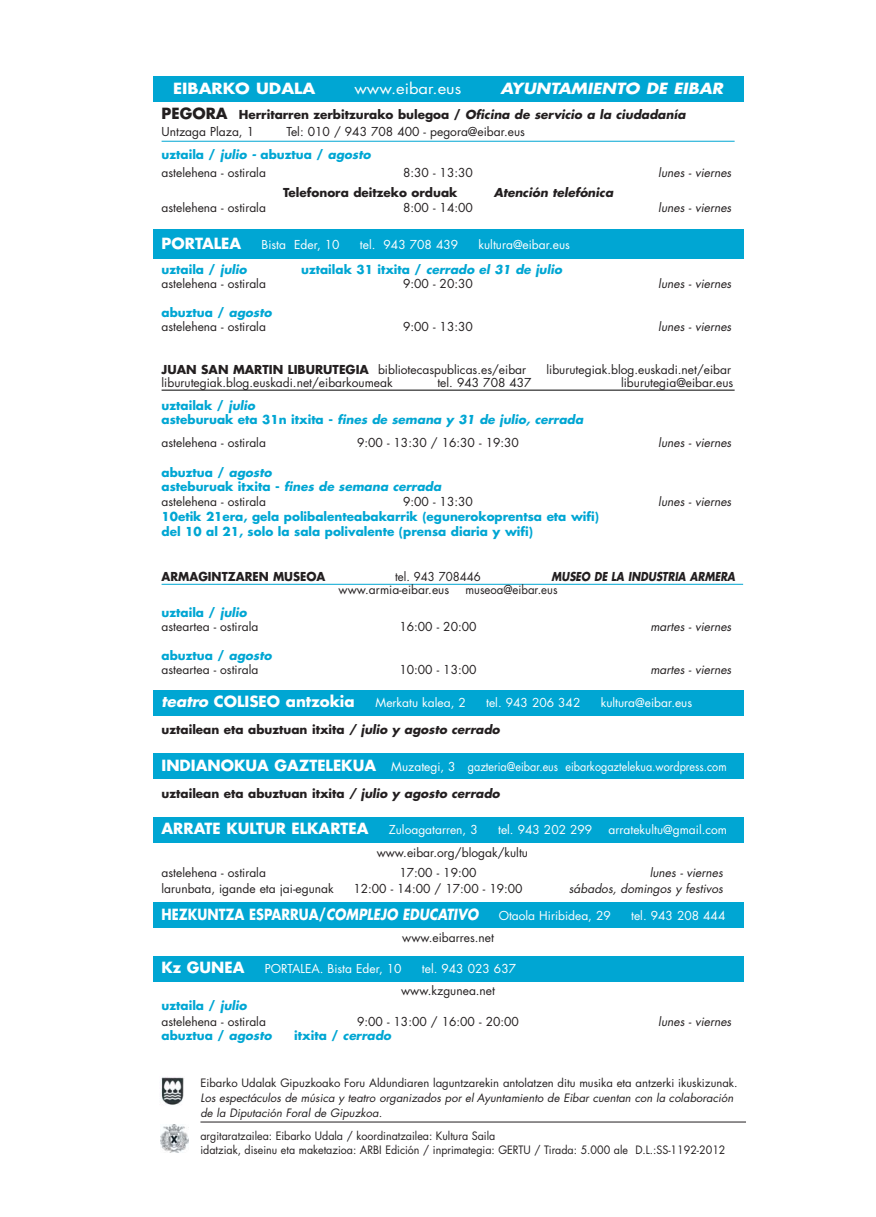
<style>
.page{position:relative;width:876px;height:1217px;background:#fff}
.page>*{position:absolute;margin:0;border:0;box-sizing:border-box;transform-origin:0 0}
.t1{font:700 15px "Futura";color:#fff}
.t2{font:700 15px "Futura";color:#fff;scale:.85 1}
.t3{font:italic 700 15px "Futura";color:#fff;scale:1.1 1}
.t4{font:15px "Futura";color:#fff;scale:1.1 1}
.t5{font:700 15px "Futura";color:#fff;scale:1.1 1}
.t6{font:12px/14.2px "Futura";color:#231f20}
.t7{font:12px "Futura";color:#fff}
.t8{font:700 12px/17.2px "Futura";color:#231f20}
.t9{font:italic 700 12px/14.7px "Futura";color:#00a6d3}
.t10{font:italic 12px "Futura";color:#231f20}
.t11{font:700 12px/15px "Futura";color:#00a6d3}
.t12{font:12px "Futura";color:#231f20;scale:.95 1}
.t13{font:700 12px "Futura";color:#231f20;scale:.85 1}
.t14{font:700 12px "Futura";color:#231f20;scale:.95 1}
.t15{font:italic 700 12px "Futura";color:#231f20}
.t16{font:11.25px/14.7px "Futura";color:#231f20;scale:.95 1}
.t17{font:italic 11.25px/14.7px "Futura";color:#231f20}
.t18{font:11.25px "Futura";color:#231f20}
.s1{font-size:15px}
.s2{font-style:italic}
.s3{font-weight:400}
.s4{font-weight:700;color:#00a6d3}
.s5{font-weight:700;font-style:italic;color:#00a6d3}
.s6{font-style:normal}
.s7{font-weight:700}
.s8{font-weight:400;font-style:normal;color:#231f20}
.s9{font-weight:700;font-size:15px}
.s10{font-weight:400;font-size:12px}
</style>
<div class="page">
<hr style="left:200px;top:1121px;width:546px;height:1px;background:#231f20">
<img style="left:161px;top:1077px;width:23px;height:28px">
<svg style="left:166px;top:1151px;width:15px;height:2px"></svg>
<img style="left:160px;top:1124px;width:28px;height:27px">
<div style="left:153px;top:77px;width:590px;height:25px;background:#00a6d3"></div>
<hr style="left:162px;top:141px;width:573px;height:1px;background:#00a6d3">
<div style="left:153px;top:230px;width:590px;height:29px;background:#00a6d3"></div>
<hr style="left:162px;top:390px;width:573px;height:1px;background:#000">
<hr style="left:162px;top:584px;width:581px;height:1px;background:#00a6d3">
<div style="left:153px;top:955px;width:590px;height:26px;background:#00a6d3"></div>
<div style="left:153px;top:817px;width:590px;height:25px;background:#00a6d3"></div>
<div style="left:153px;top:902px;width:590px;height:25px;background:#00a6d3"></div>
<div style="left:153px;top:753px;width:590px;height:26px;background:#00a6d3"></div>
<div style="left:153px;top:689px;width:590px;height:26px;background:#00a6d3"></div>
<p class="t5" style="left:173px;top:81px;width:131px">EIBARKO UDALA</p>
<p class="t4" style="left:354px;top:81px;width:99px">www.eibar.eus</p>
<p class="t3" style="left:500px;top:81px;width:204px">AYUNTAMIENTO DE EIBAR</p>
<p class="t8" style="left:162px;top:107px;width:527px"><span class="s1">PEGORA</span> Herritarren zerbitzurako bulegoa / <span class="s2">Oficina de servicio a la ciudadanía<br></span><span class="s3">Untzaga Plaza, 1</span></p>
<p class="t6" style="left:162px;top:121px;width:365px;line-height:22.8px;text-indent:125px">Tel: 010 / 943 708 400 - pegora@eibar.eus <span class="s4">uztaila /</span> <span class="s5">julio -</span> <span class="s4">abuztua /</span> <span class="s5">agosto</span></p>
<p class="t6" style="left:162px;top:166px;width:106px">astelehena - ostirala</p>
<p class="t6" style="left:403px;top:166px;width:71px">8:30 - 13:30</p>
<p class="t10" style="left:658px;top:167px;width:77px">lunes - viernes</p>
<p class="t8" style="left:283px;top:185px;width:176px">Telefonora deitzeko orduak</p>
<p class="t15" style="left:494px;top:187px;width:123px">Atención telefónica</p>
<p class="t6" style="left:162px;top:202px;width:106px">astelehena - ostirala</p>
<p class="t6" style="left:403px;top:202px;width:71px">8:00 - 14:00</p>
<p class="t10" style="left:658px;top:202px;width:77px">lunes - viernes</p>
<p class="t1" style="left:162px;top:236px;width:81px">PORTALEA</p>
<p class="t7" style="left:262px;top:239px;width:80px">Bista Eder, 10</p>
<p class="t7" style="left:360px;top:239px;width:100px">tel. 943 708 439</p>
<p class="t7" style="left:478px;top:239px;width:93px">kultura@eibar.eus</p>
<p class="t11" style="left:162px;top:263px;width:89px">uztaila / <span class="s2">julio</span></p>
<p class="t9" style="left:301px;top:263px;width:264px"><span class="s6">uztailak 31 itxita /</span> cerrado el 31 de julio</p>
<p class="t6" style="left:162px;top:278px;width:106px">astelehena - ostirala</p>
<p class="t6" style="left:403px;top:278px;width:71px">9:00 - 20:30</p>
<p class="t10" style="left:658px;top:278px;width:77px">lunes - viernes</p>
<p class="t6" style="left:162px;top:306px;width:114px"><span class="s4">abuztua /</span> <span class="s5">agosto </span>astelehena - ostirala</p>
<p class="t6" style="left:403px;top:321px;width:71px">9:00 - 13:30</p>
<p class="t10" style="left:658px;top:321px;width:77px">lunes - viernes</p>
<p class="t6" style="left:162px;top:363px;width:366px"><span class="s7">JUAN SAN MARTIN LIBURUTEGIA</span> bibliotecaspublicas.es/eibar</p>
<p class="t6" style="left:546px;top:363px;width:186px">liburutegiak.blog.euskadi.net/eibar</p>
<p class="t6" style="left:162px;top:376px;width:233px">liburutegiak.blog.euskadi.net/eibarkoumeak</p>
<p class="t6" style="left:437px;top:376px;width:96px">tel. 943 708 437</p>
<p class="t6" style="left:621px;top:376px;width:114px">liburutegia@eibar.eus</p>
<p class="t9" style="left:162px;top:399px;width:425px;line-height:14.2px"><span class="s6">uztailak /</span> julio<br><span class="s6">a s te b u r u a k eta 3 1 n i txi ta -</span> fines de semana y 31 de julio, cerrada</p>
<p class="t6" style="left:162px;top:437px;width:106px">astelehena - ostirala</p>
<p class="t6" style="left:357px;top:437px;width:163px">9:00 - 13:30 / 16:30 - 19:30</p>
<p class="t10" style="left:658px;top:437px;width:77px">lunes - viernes</p>
<p class="t9" style="left:162px;top:465px;width:283px"><span class="s6">abuztua /</span> agosto<br><span class="s6">asteburuak itxita -</span> fines de semana cerrada <span class="s8">astelehena - ostirala</span></p>
<p class="t6" style="left:403px;top:495px;width:71px">9:00 - 13:30</p>
<p class="t10" style="left:658px;top:496px;width:77px">lunes - viernes</p>
<p class="t11" style="left:162px;top:510px;width:439px">10etik 21era, gela polibalenteabakarrik (egunerokoprentsa eta wifi) del 10 al 21, solo la sala polivalente (prensa diaria y wifi)</p>
<p class="t14" style="left:162px;top:571px;width:174px">ARMAGINTZAREN MUSEOA</p>
<p class="t12" style="left:395px;top:571px;width:92px">tel. 943 708446</p>
<p class="t13" style="left:551px;top:571px;width:218px">MUSEO DE LA INDUSTRIA ARMERA</p>
<p class="t6" style="left:339px;top:583px;width:112px">www.armia-eibar.eus</p>
<p class="t12" style="left:465px;top:584px;width:99px">museoa@eibar.eus</p>
<p class="t6" style="left:162px;top:606px;width:98px"><span class="s4">uztaila /</span> <span class="s5">julio </span>asteartea - ostirala</p>
<p class="t6" style="left:399px;top:620px;width:79px">16:00 - 20:00</p>
<p class="t10" style="left:650px;top:621px;width:85px">martes - viernes</p>
<p class="t6" style="left:162px;top:649px;width:114px"><span class="s4">abuztua /</span> <span class="s5">agosto </span>asteartea - ostirala</p>
<p class="t6" style="left:399px;top:663px;width:79px">10:00 - 13:00</p>
<p class="t10" style="left:650px;top:664px;width:85px">martes - viernes</p>
<p class="t1" style="left:162px;top:694px;width:195px"><span class="s2">teatro</span> COLISEO antzokia</p>
<p class="t7" style="left:376px;top:696px;width:92px">Merkatu kalea, 2</p>
<p class="t7" style="left:486px;top:696px;width:96px">tel. 943 206 342</p>
<p class="t7" style="left:601px;top:696px;width:93px">kultura@eibar.eus</p>
<p class="t8" style="left:162px;top:721px;width:342px">uztailean eta abuztuan itxita <span class="s2">/ julio y agosto cerrado</span></p>
<p class="t7" style="left:162px;top:760px;width:567px"><span class="s9">INDIANOKUA GAZTELEKUA</span> Muzategi, 3 gazteria@eibar.eus eibarkogaztelekua.wordpress.com</p>
<p class="t8" style="left:162px;top:785px;width:342px">uztailean eta abuztuan itxita <span class="s2">/ julio y agosto cerrado</span></p>
<p class="t1" style="left:162px;top:821px;width:208px">ARRATE KULTUR ELKARTEA</p>
<p class="t7" style="left:389px;top:824px;width:90px">Zuloagatarren, 3</p>
<p class="t7" style="left:498px;top:824px;width:96px">tel. 943 202 299</p>
<p class="t7" style="left:609px;top:824px;width:120px">arratekultu@gmail.com</p>
<p class="t6" style="left:377px;top:846px;width:153px">www.eibar.org/blogak/kultu</p>
<p class="t6" style="left:162px;top:866px;width:106px">astelehena - ostirala</p>
<p class="t6" style="left:399px;top:866px;width:79px">17:00 - 19:00</p>
<p class="t10" style="left:650px;top:867px;width:77px">lunes - viernes</p>
<p class="t6" style="left:162px;top:882px;width:174px">larunbata, igande eta jai-egunak</p>
<p class="t6" style="left:353px;top:882px;width:171px">12:00 - 14:00 / 17:00 - 19:00</p>
<p class="t10" style="left:569px;top:882px;width:158px">sábados, domingos y festivos</p>
<p class="t2" style="left:162px;top:906px;width:530px">HEZKUNTZA ESPARRUA/COMPLEJO EDUCATIVO <span class="s10">Otaola Hiribidea, 29</span></p>
<p class="t7" style="left:631px;top:909px;width:96px">tel. 943 208 444</p>
<p class="t6" style="left:402px;top:931px;width:93px">www.eibarres.net</p>
<p class="t1" style="left:162px;top:960px;width:84px">Kz GUNEA</p>
<p class="t7" style="left:265px;top:962px;width:138px">PORTALEA. Bista Eder, 10</p>
<p class="t7" style="left:422px;top:962px;width:96px">tel. 943 023 637</p>
<p class="t6" style="left:401px;top:984px;width:95px">www.kzgunea.net</p>
<p class="t6" style="left:162px;top:998px;width:106px;line-height:15.8px"><span class="s4">uztaila /</span> <span class="s5">julio </span>astelehena - ostirala</p>
<p class="t6" style="left:357px;top:1014px;width:163px">9:00 - 13:00 / 16:00 - 20:00</p>
<p class="t10" style="left:658px;top:1015px;width:77px">lunes - viernes</p>
<p class="t11" style="left:162px;top:1028px;width:114px">abuztua / <span class="s2">agosto</span></p>
<p class="t11" style="left:294px;top:1028px;width:100px">i tx i ta / <span class="s2">cerrado</span></p>
<p class="t18" style="left:200px;top:1077px;width:539px">Eibarko Udalak Gipuzkoako Foru Aldundiaren laguntzarekin antolatzen ditu musika eta antzerki ikuskizunak.</p>
<p class="t17" style="left:200px;top:1091px;width:536px">Los espectáculos de música y teatro organizados por el Ayuntamiento de Eibar cuentan con la colaboración de la Diputación Foral de Gipuzkoa.</p>
<p class="t16" style="left:200px;top:1128px;width:554px">argitaratzailea: Eibarko Udala / koordinatzailea: Kultura Saila<br>idatziak, diseinu eta maketazioa: ARBI Edición / inprimategia: GERTU / Tirada: 5.000 ale D.L.:SS-1192-2012</p>
</div>
